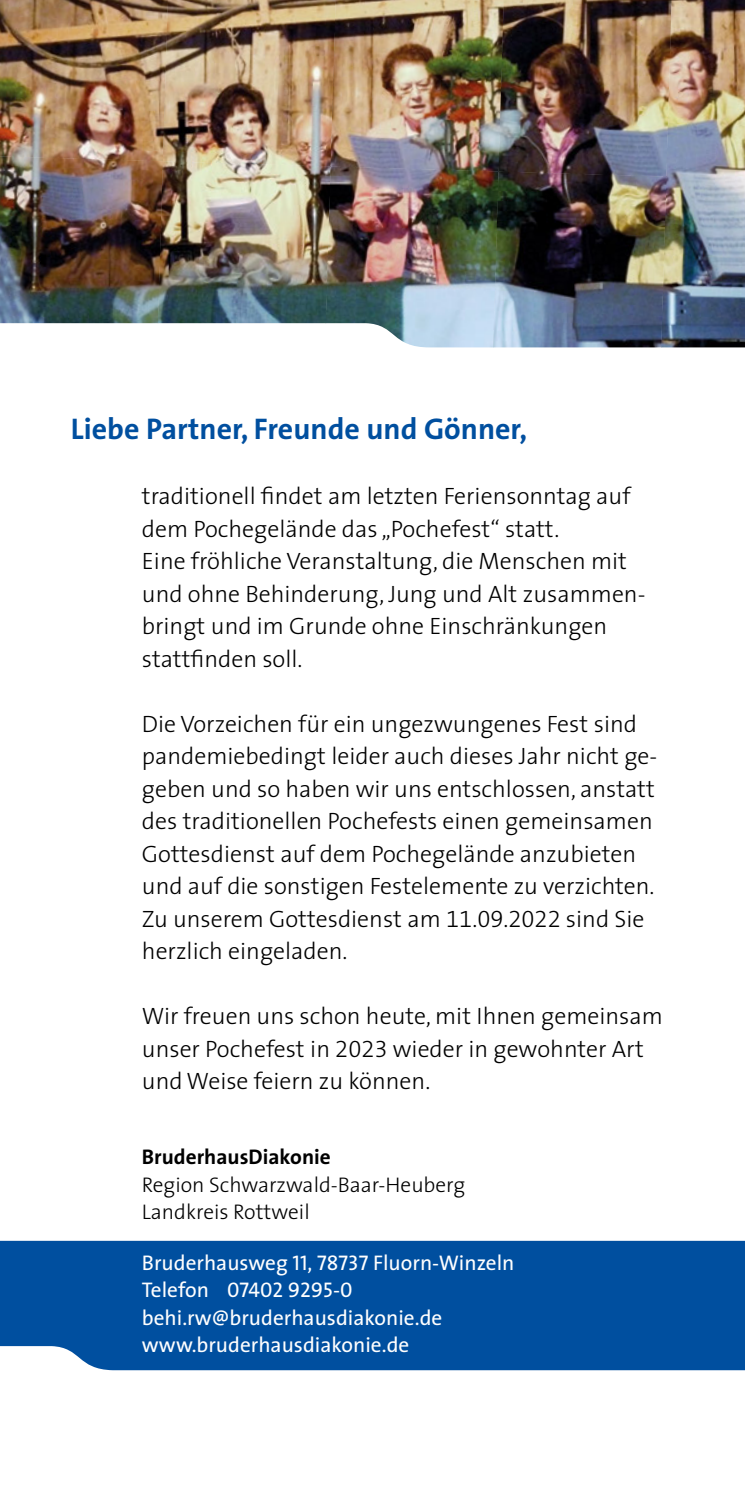
<style>
.page{position:relative;width:745px;height:1489px;background:#fff}
.page>*{position:absolute;margin:0;border:0;box-sizing:border-box;transform-origin:0 0}
.t1{font:700 30px "The Sans";color:#004f9f}
.t2{font:300 23.75px/32.5px "The Sans";color:#000}
.t3{font:21.25px/27.5px "The Sans";color:#fff}
.t4{font:300 21.25px/27.5px "The Sans";color:#000}
.t5{font:700 21.25px "The Sans";color:#000}
.t6{font:21.25px "The Sans Caps";color:#fff}
.s1{font-family:"The Sans Light Expert";font-weight:400}
.s2{font-family:"The Sans Caps"}
.s3{font-family:"The Sans"}
</style>
<div class="page">
<div style="left:0;top:1240px;width:744px;height:129px;background:#004f9f"></div>
<img style="left:0;top:0;width:163px;height:156px">
<img style="left:163px;top:0;width:167px;height:161px">
<img style="left:330px;top:0;width:168px;height:166px">
<img style="left:498px;top:0;width:162px;height:171px">
<img style="left:660px;top:0;width:84px;height:347px">
<img style="left:0;top:156px;width:163px;height:167px">
<img style="left:158px;top:161px;width:172px;height:162px">
<img style="left:325px;top:166px;width:173px;height:181px">
<img style="left:492px;top:171px;width:174px;height:176px">
<p class="t1" style="left:71px;top:409px;width:457px">Liebe Partner, Freunde und Gönner,</p>
<p class="t2" style="left:142px;top:480px;width:505px">traditionell findet am letzten Feriensonntag auf dem Pochegelände das „Pochefest“ statt.<br>Eine fröhliche Veranstaltung, die Menschen mit und ohne Behinderung, Jung und Alt zusammen&shy;bringt und im Grunde ohne Einschränkungen stattfinden soll.</p>
<p class="t2" style="left:142px;top:707px;width:516px">Die Vorzeichen für ein ungezwungenes Fest sind pandemiebedingt leider auch dieses Jahr nicht ge&shy;geben und so haben wir uns entschlossen, anstatt des traditionellen Pochefests einen gemeinsamen Gottesdienst auf dem Pochegelände anzubieten und auf die sonstigen Festelemente zu verzichten.<br>Zu unserem Gottesdienst am <span class="s1">11</span>.<span class="s1">09</span>.<span class="s1">2022</span> sind Sie herzlich eingeladen.</p>
<p class="t2" style="left:142px;top:1000px;width:522px">Wir freuen uns schon heute, mit Ihnen gemeinsam unser Pochefest in <span class="s1">2023</span> wieder in gewohnter Art und Weise feiern zu können.</p>
<p class="t5" style="left:142px;top:1143px;width:190px">BruderhausDiakonie</p>
<p class="t4" style="left:142px;top:1170px;width:325px">Region Schwarzwald-Baar-Heuberg<br>Landkreis Rottweil</p>
<p class="t3" style="left:142px;top:1248px;width:374px">Bruderhausweg <span class="s2">11, 78737</span> Fluorn-Winzeln</p>
<p class="t6" style="left:142px;top:1276px;width:212px"><span class="s3">Telefon</span> 07402 9295-0</p>
<p class="t3" style="left:142px;top:1303px;width:302px">behi.rw@bruderhausdiakonie.de www.bruderhausdiakonie.de</p>
</div>
